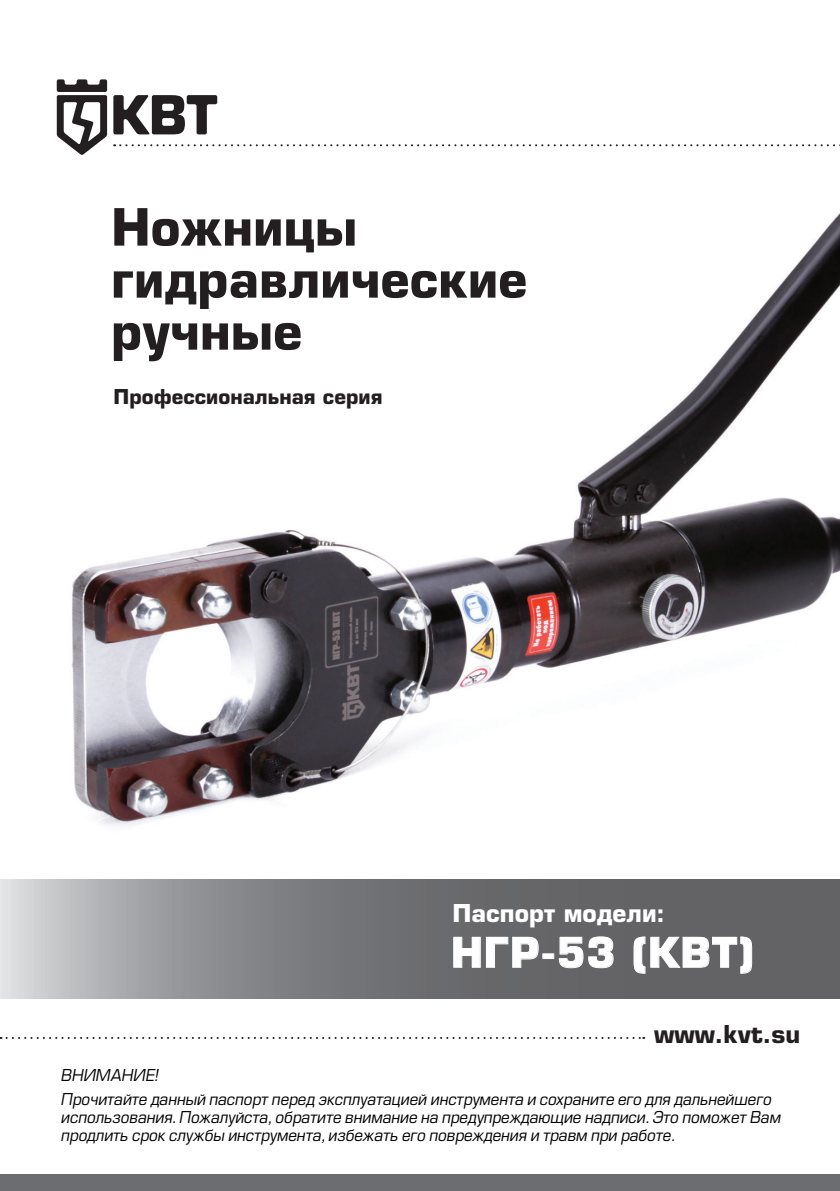
<style>
.page{position:relative;width:840px;height:1191px;background:#fff}
.page>*{position:absolute;margin:0;border:0;box-sizing:border-box;transform-origin:0 0}
.t1{font:700 50px/52px "Europe";color:#231f20}
.t2{font:700 40px "Europe";letter-spacing:.025em;color:#fff}
.t3{font:700 24px "Europe";color:#fff}
.t4{font:700 24px "Europe";color:#231f20}
.t5{font:700 20px "Europe";color:#231f20}
.t6{font:italic 16px/23.6px "Europe";letter-spacing:-.005em;color:#000}
</style>
<div class="page">
<svg style="left:113px;top:95px;width:104px;height:39px"></svg>
<svg style="left:57px;top:79px;width:50px;height:76px"></svg>
<div style="left:0;top:1173px;width:839px;height:18px;background:#6c6d70"></div>
<svg style="left:114px;top:144px;width:726px;height:2px"></svg>
<img style="left:71px;top:214px;width:768px;height:612px">
<svg style="left:102px;top:214px;width:435px;height:204px"></svg>
<svg style="left:1px;top:1037px;width:643px;height:2px"></svg>
<svg style="left:0;top:879px;width:839px;height:119px;background:#808083"></svg>
<svg style="left:452px;top:936px;width:87px;height:32px;background:#7c7d7f"></svg>
<svg style="left:558px;top:936px;width:55px;height:32px;background:#808082"></svg>
<svg style="left:632px;top:936px;width:120px;height:38px;background:#78787a"></svg>
<h1 class="t1" style="left:111px;top:201px;width:417px">Ножницы гидравлические ручные</h1>
<p class="t5" style="left:113px;top:384px;width:270px">Профессиональная серия</p>
<h3 class="t3" style="left:452px;top:898px;width:214px">Паспорт модели:</h3>
<h2 class="t2" style="left:451px;top:928px;width:304px">НГР-53 (КВТ)</h2>
<h3 class="t4" style="left:653px;top:1020px;width:147px">www.kvt.su</h3>
<p class="t6" style="left:61px;top:1064px;width:711px">ВНИМАНИЕ!<br>Прочитайте данный паспорт перед эксплуатацией инструмента и сохраните его для дальнейшего</p>
<p class="t6" style="left:61px;top:1108px;width:720px;line-height:18px">использования. Пожалуйста, обратите внимание на предупреждающие надписи. Это поможет Вам продлить срок службы инструмента, избежать его повреждения и травм при работе.</p>
</div>
